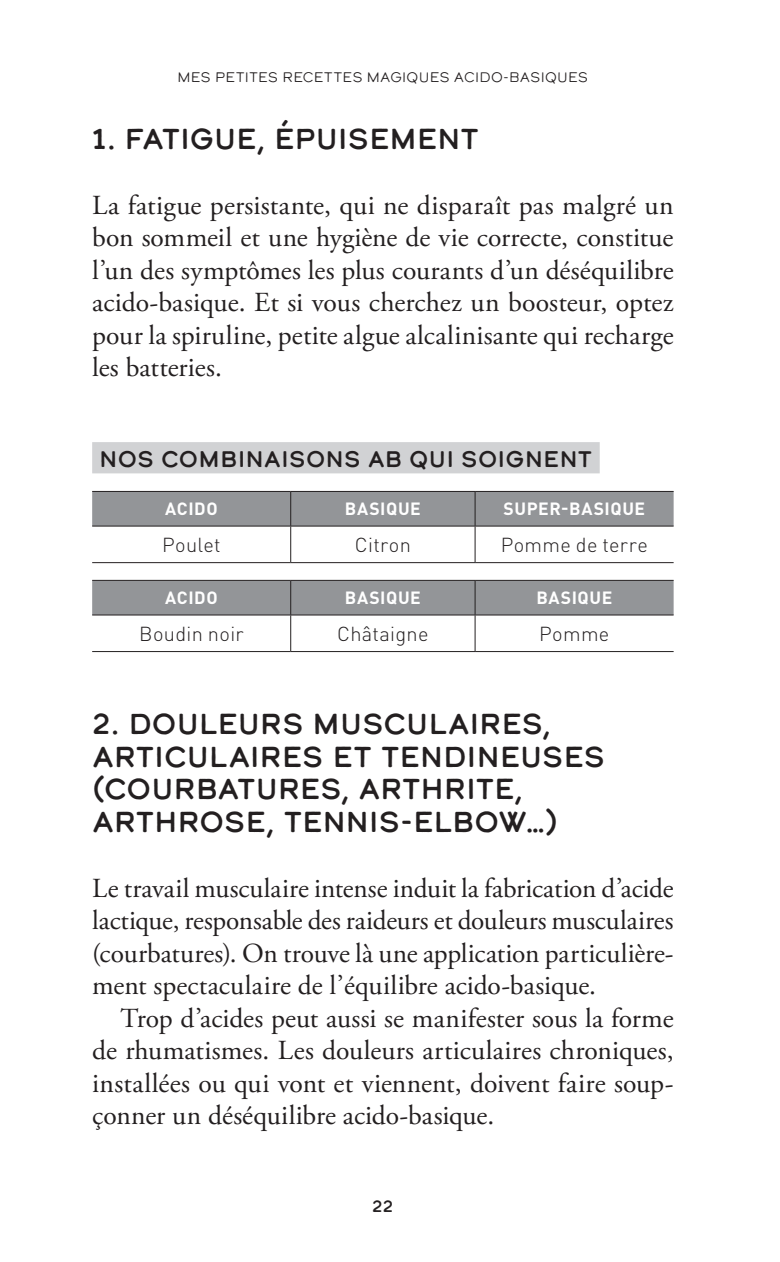
<style>
.page{position:relative;width:780px;height:1262px;background:#fff}
.page>*{position:absolute;margin:0;border:0;box-sizing:border-box;transform-origin:0 0}
.t1{font:28.75px/32.5px "Calder Dark";letter-spacing:-.01em;color:#231f20}
.t2{font:27.5px/32.5px "Adobe Garamond Pro";color:#231f20;text-align:justify}
.t3{font:22.5px "Calder Dark";letter-spacing:.005em;color:#231f20}
.t4{font:300 20px "DINOT";letter-spacing:.015em;color:#231f20}
.t5{font:700 17.5px "DINOT";letter-spacing:.035em;color:#fff}
.t6{font:16.25px "Calder Dark";color:#231f20}
.t7{font:13.75px "Calder LC";letter-spacing:.015em;color:#231f20}
</style>
<div class="page">
<div style="left:92px;top:442px;width:507px;height:31px;background:#d1d2d4"></div>
<div style="left:92px;top:492px;width:581px;height:33px;background:#939598"></div>
<hr style="left:92px;top:491px;width:199px;height:1px;background:#231f20">
<hr style="left:291px;top:491px;width:184px;height:1px;background:#231f20">
<hr style="left:290px;top:492px;width:1px;height:34px;background:#231f20">
<hr style="left:475px;top:491px;width:198px;height:1px;background:#231f20">
<hr style="left:474px;top:492px;width:1px;height:34px;background:#231f20">
<hr style="left:92px;top:525px;width:199px;height:1px;background:#231f20">
<hr style="left:291px;top:525px;width:184px;height:1px;background:#231f20">
<hr style="left:290px;top:526px;width:1px;height:36px;background:#231f20">
<hr style="left:475px;top:525px;width:198px;height:1px;background:#231f20">
<hr style="left:474px;top:526px;width:1px;height:36px;background:#231f20">
<hr style="left:92px;top:562px;width:199px;height:1px;background:#231f20">
<hr style="left:291px;top:562px;width:184px;height:1px;background:#231f20">
<hr style="left:475px;top:562px;width:198px;height:1px;background:#231f20">
<div style="left:92px;top:581px;width:581px;height:33px;background:#939598"></div>
<hr style="left:92px;top:580px;width:199px;height:1px;background:#231f20">
<hr style="left:291px;top:580px;width:184px;height:1px;background:#231f20">
<hr style="left:290px;top:580px;width:1px;height:34px;background:#231f20">
<hr style="left:475px;top:580px;width:198px;height:1px;background:#231f20">
<hr style="left:474px;top:580px;width:1px;height:34px;background:#231f20">
<hr style="left:92px;top:614px;width:199px;height:1px;background:#231f20">
<hr style="left:291px;top:614px;width:184px;height:1px;background:#231f20">
<hr style="left:290px;top:615px;width:1px;height:36px;background:#231f20">
<hr style="left:475px;top:614px;width:198px;height:1px;background:#231f20">
<hr style="left:474px;top:615px;width:1px;height:36px;background:#231f20">
<hr style="left:92px;top:651px;width:199px;height:1px;background:#231f20">
<hr style="left:291px;top:651px;width:184px;height:1px;background:#231f20">
<hr style="left:475px;top:651px;width:198px;height:1px;background:#231f20">
<p class="t7" style="left:177px;top:68px;width:412px">MES PETITES RECETTES MAGIQUES ACIDO-BASIQUES</p>
<p class="t1" style="left:92px;top:122px;width:388px">1. FATIGUE, ÉPUISEMENT</p>
<p class="t2" style="left:92px;top:190px;width:583px">La fatigue persistante, qui ne disparaît pas malgré un bon sommeil et une hygiène de vie correcte, constitue l’un des symptômes les plus courants d’un déséquilibre acido-basique. Et si vous cherchez un boosteur, optez pour la spiruline, petite algue alcalinisante qui recharge les batteries.</p>
<p class="t3" style="left:99px;top:443px;width:495px">NOS COMBINAISONS AB QUI SOIGNENT</p>
<p class="t5" style="left:165px;top:497px;width:54px">ACIDO</p>
<p class="t5" style="left:345px;top:497px;width:77px">BASIQUE</p>
<p class="t5" style="left:503px;top:497px;width:143px">SUPER-BASIQUE</p>
<p class="t4" style="left:162px;top:532px;width:60px">Poulet</p>
<p class="t4" style="left:355px;top:532px;width:57px">Citron</p>
<p class="t4" style="left:500px;top:532px;width:149px">Pomme de terre</p>
<p class="t5" style="left:165px;top:586px;width:54px">ACIDO</p>
<p class="t5" style="left:345px;top:586px;width:77px">BASIQUE</p>
<p class="t5" style="left:536px;top:586px;width:77px">BASIQUE</p>
<p class="t4" style="left:139px;top:621px;width:106px">Boudin noir</p>
<p class="t4" style="left:337px;top:621px;width:93px">Châtaigne</p>
<p class="t4" style="left:539px;top:621px;width:72px">Pomme</p>
<p class="t1" style="left:92px;top:707px;width:515px">2. DOULEURS MUSCULAIRES,<br>ARTICULAIRES ET TENDINEUSES (COURBATURES, ARTHRITE,<br>ARTHROSE, TENNIS-ELBOW…)</p>
<p class="t2" style="left:92px;top:872px;width:583px">Le travail musculaire intense induit la fabrication d’acide lactique, responsable des raideurs et douleurs musculaires (courbatures). On trouve là une application particulière&shy;ment spectaculaire de l’équilibre acido-basique.</p>
<p class="t2" style="left:92px;top:1002px;width:583px;text-indent:28px">Trop d’acides peut aussi se manifester sous la forme de rhumatismes. Les douleurs articulaires chroniques, installées ou qui vont et viennent, doivent faire soup&shy;çonner un déséquilibre acido-basique.</p>
<p class="t6" style="left:372px;top:1195px;width:23px">22</p>
</div>
